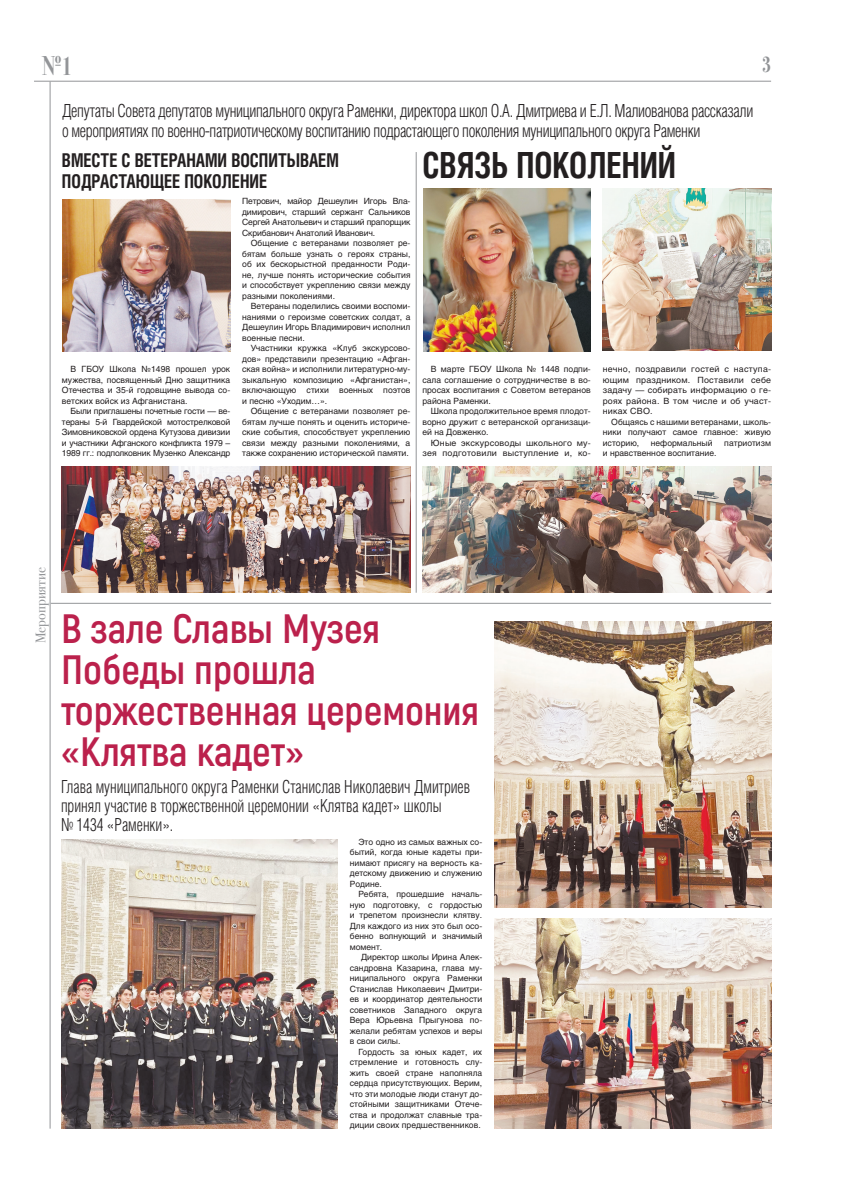
<style>
.page{position:relative;width:842px;height:1191px;background:#fff}
.page>*{position:absolute;margin:0;border:0;box-sizing:border-box;transform-origin:0 0}
.t1{font:700 41px/41px "Akrobat";color:#bb214c}
.t2{font:700 36px "Helios Cond C";color:#231f20;scale:.9 1}
.t3{font:700 27.5px "Bodoni 72 C";color:#939598;scale:.7 1}
.t4{font:700 23.3px "Bodoni 72 C";color:#919396;scale:.69 1}
.t5{font:700 19px/21px "Helios Cond C";color:#231f20;scale:.9 1}
.t6{font:18px/20px "Helios Cond Light C";letter-spacing:-.02em;color:#231f20;scale:.9 1}
.t7{font:18px/19px "Helios Cond Light C";color:#231f20;scale:.88 1}
.t8{font:14px "Bodoni 72 C";color:#939598}
.t9{font:8.5px/10.5px "Helios C";color:#231f20;text-align:justify}
.t10{font:8.5px/10.5px "Helios C";color:#231f20;text-align:justify;scale:1.04 1}
.t11{font:8.5px/10.5px "Helios C";letter-spacing:.02em;color:#231f20;text-align:right;scale:1.04 1}
</style>
<div class="page">
<hr style="left:34px;top:81px;width:737px;height:1px;background:#939598">
<hr style="left:50px;top:82px;width:1px;height:1046px;background:#939598">
<hr style="left:51px;top:603px;width:720px;height:1px;background:#939598">
<hr style="left:416px;top:152px;width:1px;height:440px;background:#939598">
<img style="left:603px;top:188px;width:168px;height:163px">
<img style="left:423px;top:466px;width:348px;height:126px">
<img style="left:61px;top:466px;width:349px;height:126px">
<img style="left:495px;top:918px;width:276px;height:210px">
<img style="left:61px;top:839px;width:277px;height:289px">
<img style="left:495px;top:622px;width:276px;height:285px">
<img style="left:62px;top:199px;width:169px;height:152px">
<img style="left:423px;top:188px;width:168px;height:163px">
<h3 class="t3" style="left:43px;top:50px;width:44px">№1</h3>
<h3 class="t4" style="left:762px;top:52px;width:15px">3</h3>
<h3 class="t6" style="left:62px;top:101px;width:770px">Депутаты Совета депутатов муниципального округа Раменки, директора школ О.А. Дмитриева и Е.Л. Малиованова рассказали о мероприятиях по военно-патриотическому воспитанию подрастающего поколения муниципального округа Раменки</h3>
<h3 class="t5" style="left:62px;top:150px;width:309px">ВМЕСТЕ С ВЕТЕРАНАМИ ВОСПИТЫВАЕМ<br>ПОДРАСТАЮЩЕЕ ПОКОЛЕНИЕ</h3>
<p class="t9" style="left:62px;top:364px;width:170px;text-indent:8px">В ГБОУ Школа №1498 прошел урок мужества, посвященный Дню защитника Отечества и 35-й годовщине вывода со&shy;ветских войск из Афганистана.</p>
<p class="t9" style="left:62px;top:406px;width:170px;text-indent:8px">Были приглашены почетные гости — ве&shy;тераны 5-й Гвардейской мотострелковой Зимовниковской ордена Кутузова дивизии и участники Афганского конфликта 1979 – 1989 гг.: подполковник Музенко Александр</p>
<p class="t9" style="left:242px;top:196px;width:170px">Петрович, майор Дешеулин Игорь Вла&shy;димирович, старший сержант Сальников Сергей Анатольевич и старший прапорщик Скрибанович Анатолий Иванович.</p>
<p class="t9" style="left:242px;top:238px;width:170px;text-indent:8px">Общение с ветеранами позволяет ре&shy;бятам больше узнать о героях страны, об их бескорыстной преданности Роди&shy;не, лучше понять исторические события и способствует укреплению связи между разными поколениями.</p>
<p class="t9" style="left:242px;top:301px;width:170px;text-indent:8px">Ветераны поделились своими воспоми&shy;наниями о героизме советских солдат, а Дешеулин Игорь Владимирович исполнил военные песни.</p>
<p class="t9" style="left:242px;top:343px;width:170px;text-indent:8px">Участники кружка «Клуб экскурсово&shy;дов» представили презентацию «Афган&shy;ская война» и исполнили литературно-му&shy;зыкальную композицию «Афганистан», включающую стихи военных поэтов и песню «Уходим…».</p>
<p class="t9" style="left:242px;top:406px;width:170px;text-indent:9px">Общение с ветеранами позволяет ре&shy;бятам лучше понять и оценить историче&shy;ские события, способствует укреплению связи между разными поколениями, а также сохранению исторической памяти.</p>
<h2 class="t2" style="left:422px;top:144px;width:283px">СВЯЗЬ ПОКОЛЕНИЙ</h2>
<p class="t9" style="left:422px;top:364px;width:170px;text-indent:8px">В марте ГБОУ Школа № 1448 подпи&shy;сала соглашение о сотрудничестве в во&shy;просах воспитания с Советом ветеранов района Раменки.</p>
<p class="t9" style="left:422px;top:406px;width:170px;text-indent:8px">Школа продолжительное время плодот&shy;ворно дружит с ветеранской организаци&shy;ей на Довженко.</p>
<p class="t11" style="left:422px;top:437px;width:163px">Юные экскурсоводы школьного му&shy;зея подготовили выступление и, ко-</p>
<p class="t10" style="left:603px;top:364px;width:163px">нечно, поздравили гостей с наступа&shy;ющим праздником. Поставили себе задачу — собирать информацию о ге&shy;роях района. В том числе и об участ&shy;никах СВО.</p>
<p class="t9" style="left:603px;top:416px;width:170px;text-indent:8px">Общаясь с нашими ветеранами, школь&shy;ники получают самое главное: живую историю,</p>
<p class="t9" style="left:651px;top:437px;width:63px">неформальный</p>
<p class="t9" style="left:724px;top:437px;width:48px">патриотизм</p>
<p class="t9" style="left:603px;top:448px;width:115px">и нравственное воспитание.</p>
<h3 class="t8" style="left:32px;top:643px;width:77px;rotate:-90deg">Мероприятие</h3>
<h1 class="t1" style="left:61px;top:608px;width:419px">В зале Славы Музея<br>Победы прошла торжественная церемония «Клятва кадет»</h1>
<h3 class="t7" style="left:61px;top:777px;width:466px">Глава муниципального округа Раменки Станислав Николаевич Дмитриев принял участие в торжественной церемонии «Клятва кадет» школы<br>№ 1434 «Раменки».</h3>
<p class="t9" style="left:350px;top:836px;width:134px;text-indent:8px">Это одно из самых важных со&shy;бытий, когда юные кадеты при&shy;нимают присягу на верность ка&shy;детскому движению и служению Родине.</p>
<p class="t9" style="left:350px;top:889px;width:134px;text-indent:8px">Ребята, прошедшие началь&shy;ную подготовку, с гордостью и трепетом произнесли клятву.<br>Для каждого из них это был осо&shy;бенно волнующий и значимый момент.</p>
<p class="t9" style="left:350px;top:952px;width:134px;text-indent:11px">Директор школы Ирина Алек&shy;сандровна Казарина, глава му&shy;ниципального округа Раменки Станислав Николаевич Дмитри&shy;ев и координатор деятельности советников Западного округа Вера Юрьевна Прыгунова по&shy;желали ребятам успехов и веры в свои силы.</p>
<p class="t9" style="left:350px;top:1046px;width:134px;text-indent:8px">Гордость за юных кадет, их стремление и готовность слу&shy;жить своей стране наполняла сердца присутствующих. Верим, что эти молодые люди станут до&shy;стойными защитниками Отече&shy;ства и продолжат славные тра&shy;диции своих предшественников.</p>
</div>
